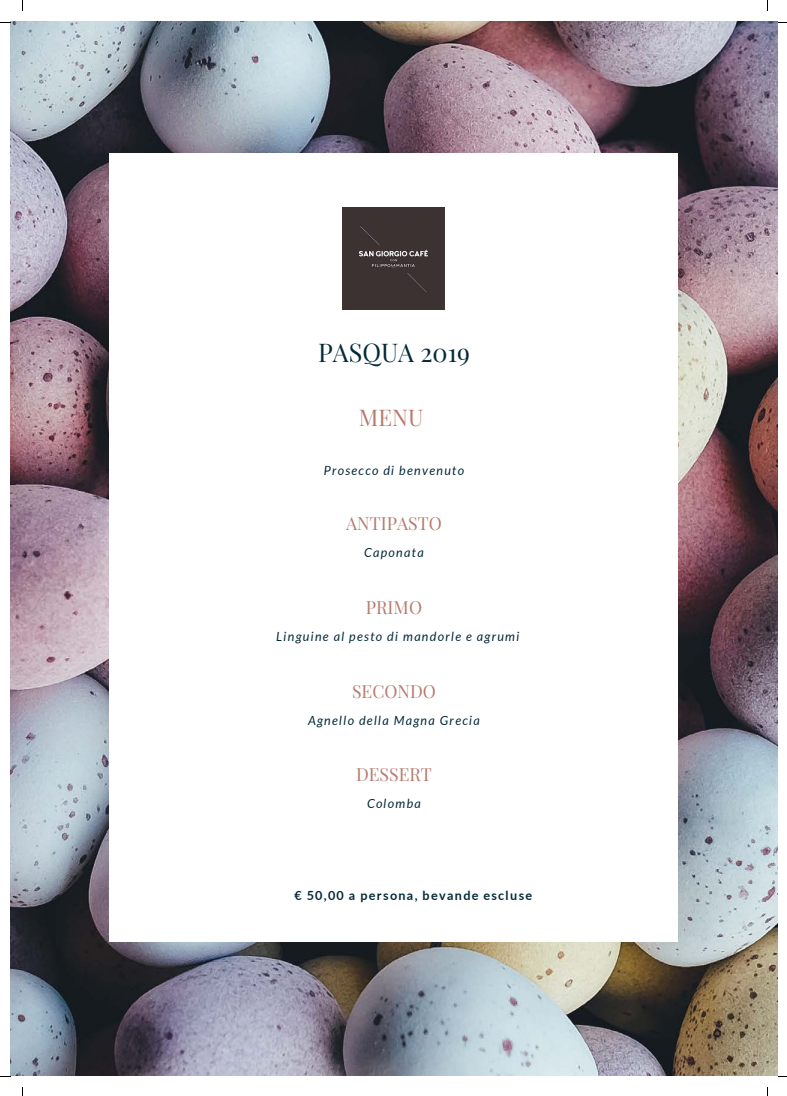
<style>
.page{position:relative;width:787px;height:1096px;background:#fff}
.page>*{position:absolute;margin:0;border:0;box-sizing:border-box;transform-origin:0 0}
.t1{font:25.25px "Playfair Display SC";color:#042a3a}
.t2{font:22.5px "Playfair Display SC";color:#b77a6d}
.t3{font:17.62px "Playfair Display SC";color:#b77a6d}
.t4{font:italic 12.62px "Lato";letter-spacing:.095em;color:#042a3a}
.t5{font:700 12.62px "Lato";letter-spacing:.1em;color:#042a3a}
</style>
<div class="page">
<img style="left:10px;top:22px;width:768px;height:1053px">
<div style="left:109px;top:153px;width:569px;height:788px;background:#fff"></div>
<img style="left:342px;top:104px;width:103px;height:205px">
<h1 class="t1" style="left:318px;top:337px;width:153px">PASQUA 2019</h1>
<h2 class="t2" style="left:359px;top:404px;width:66px">MENU</h2>
<p class="t4" style="left:324px;top:461px;width:142px">Prosecco di benvenuto</p>
<h3 class="t3" style="left:346px;top:513px;width:97px">ANTIPASTO</h3>
<p class="t4" style="left:364px;top:543px;width:61px">Caponata</p>
<h3 class="t3" style="left:366px;top:596px;width:58px">PRIMO</h3>
<p class="t4" style="left:276px;top:627px;width:245px">Linguine al pesto di mandorle e agrumi</p>
<h3 class="t3" style="left:352px;top:680px;width:85px">SECONDO</h3>
<p class="t4" style="left:308px;top:711px;width:173px">Agnello della Magna Grecia</p>
<h3 class="t3" style="left:356px;top:763px;width:77px">DESSERT</h3>
<p class="t4" style="left:367px;top:794px;width:56px">Colomba</p>
<p class="t5" style="left:294px;top:886px;width:239px">€ 50,00 a persona, bevande escluse</p>
</div>
